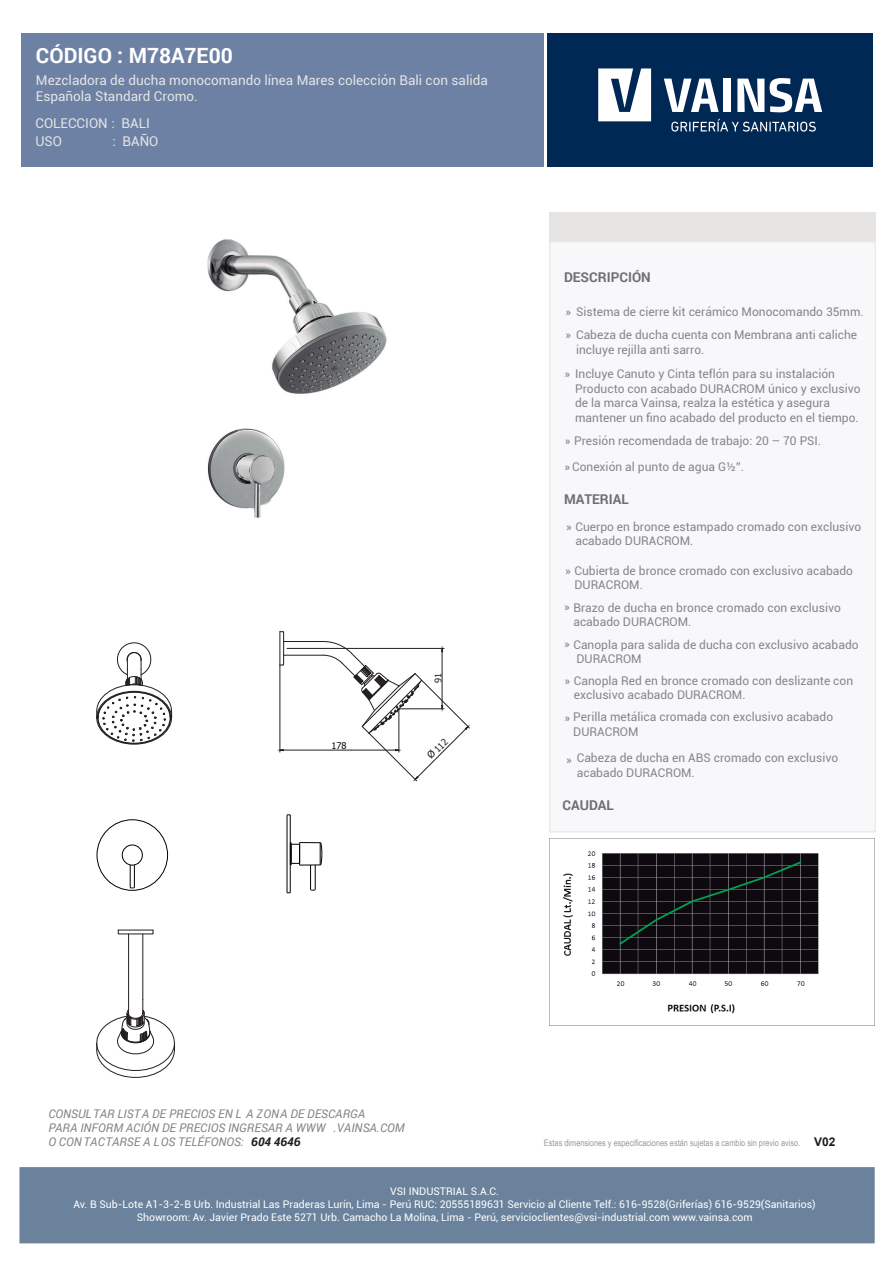
<style>
.page{position:relative;width:893px;height:1263px;background:#fff}
.page>*{position:absolute;margin:0;border:0;box-sizing:border-box;transform-origin:0 0}
.t1{font:700 21px "Roboto";color:#fff}
.t2{font:13.5px/16.2px "Roboto";color:#e5e4e3}
.t3{font:700 13.5px "Roboto";color:#6f6f71}
.t4{font:12px/14.4px "Roboto";color:#848788}
.t5{font:italic 12px/14.4px "Roboto";color:#848788}
.t6{font:10.5px/12.6px "Roboto";color:#fff;text-align:center}
.t7{font:9.15px "Tahoma";color:#0c090d}
.t8{font:9.15px "Tahoma";color:#231f20}
.t9{font:9px "Arial Narrow";color:#959ba2}
.s1{font-weight:700;color:#201c21}
.s2{font-family:"Arial";font-weight:700;font-size:12px;color:#201c21}
</style>
<div class="page">
<div style="left:547px;top:34px;width:326px;height:133px;background:#002855"></div>
<svg style="left:598px;top:68px;width:53px;height:53px"></svg>
<svg style="left:664px;top:79px;width:55px;height:33px"></svg>
<div style="left:723px;top:79px;width:8px;height:33px;background:#fff"></div>
<svg style="left:770px;top:78px;width:52px;height:34px"></svg>
<svg style="left:737px;top:79px;width:27px;height:33px"></svg>
<svg style="left:671px;top:119px;width:145px;height:13px"></svg>
<div style="left:21px;top:34px;width:522px;height:133px;background:#6d81a5"></div>
<div style="left:20px;top:1167px;width:854px;height:76px;background:#6b829c;border:1px solid #6b829c"></div>
<div style="left:549px;top:213px;width:327px;height:29px;background:#e5e4e3"></div>
<div style="left:550px;top:242px;width:325px;height:590px;background:#f8f8fa"></div>
<div style="left:122px;top:845px;width:21px;height:20px;border:1px solid #010202;border-radius:50%"></div>
<svg style="left:130px;top:865px;width:5px;height:23px"></svg>
<hr style="left:287px;top:815px;width:1px;height:77px;background:#010202">
<div style="left:97px;top:819px;width:71px;height:71px;border:1px solid #010202;border-radius:50%"></div>
<svg style="left:287px;top:842px;width:36px;height:51px"></svg>
<hr style="left:290px;top:815px;width:1px;height:78px;background:#010202">
<img style="left:207px;top:239px;width:180px;height:279px">
<svg style="left:96px;top:642px;width:76px;height:100px"></svg>
<hr style="left:279px;top:632px;width:1px;height:33px;background:#231f20">
<hr style="left:283px;top:632px;width:1px;height:32px;background:#231f20">
<hr style="left:284px;top:641px;width:39px;height:1px;background:#231f20">
<hr style="left:284px;top:655px;width:39px;height:1px;background:#231f20">
<hr style="left:279px;top:665px;width:1px;height:87px;background:#231f20">
<hr style="left:283px;top:750px;width:112px;height:1px;background:#231f20">
<hr style="left:287px;top:648px;width:157px;height:1px;background:#231f20">
<hr style="left:118px;top:929px;width:35px;height:1px;background:#231f20">
<hr style="left:119px;top:933px;width:33px;height:1px;background:#231f20">
<svg style="left:117px;top:930px;width:3px;height:5px"></svg>
<svg style="left:151px;top:930px;width:3px;height:5px"></svg>
<svg style="left:96px;top:999px;width:79px;height:79px"></svg>
<hr style="left:142px;top:934px;width:1px;height:65px;background:#231f20">
<hr style="left:128px;top:934px;width:1px;height:65px;background:#231f20">
<img style="left:550px;top:838px;width:325px;height:188px">
<svg style="left:322px;top:641px;width:148px;height:141px"></svg>
<h1 class="t1" style="left:36px;top:41px;width:198px">CÓDIGO : M78A7E00</h1>
<p class="t2" style="left:36px;top:71px;width:453px">Mezcladora de ducha monocomando línea Mares colección Bali con salida<br>Española Standard Cromo.</p>
<p class="t2" style="left:35px;top:133px;width:28px">USO</p>
<p class="t2" style="left:112px;top:133px;width:47px">: BAÑO</p>
<p class="t2" style="left:35px;top:114px;width:116px">COLECCION : BALI</p>
<p class="t7" style="left:331px;top:740px;width:17px">178</p>
<p class="t8" style="left:432px;top:683px;width:12px;rotate:-90deg">91</p>
<p class="t3" style="left:564px;top:268px;width:88px">DESCRIPCIÓN</p>
<p class="t4" style="left:565px;top:299px;width:300px;line-height:23.5px">» Sistema de cierre kit cerámico Monocomando 35mm. » Cabeza de ducha cuenta con Membrana anti caliche</p>
<p class="t4" style="left:564px;top:337px;width:272px;line-height:24.6px;text-indent:12px">incluye rejilla anti sarro.<br>» Incluye Canuto y Cinta teflón para su instalación</p>
<p class="t4" style="left:575px;top:381px;width:287px">Producto con acabado DURACROM único y exclusivo de la marca Vainsa, realza la estética y asegura mantener un fino acabado del producto en el tiempo.</p>
<p class="t4" style="left:564px;top:428px;width:258px;line-height:25.5px">» Presión recomendada de trabajo: 20 – 70 PSI. » Conexión al punto de agua G½”.</p>
<p class="t3" style="left:564px;top:490px;width:66px">MATERIAL</p>
<p class="t4" style="left:575px;top:519px;width:287px;text-indent:-9px">» Cuerpo en bronce estampado cromado con exclusivo acabado DURACROM.</p>
<p class="t4" style="left:574px;top:563px;width:280px;text-indent:-9px">» Cubierta de bronce cromado con exclusivo acabado<br>DURACROM.</p>
<p class="t4" style="left:573px;top:600px;width:269px;text-indent:-9px">» Brazo de ducha en bronce cromado con exclusivo acabado DURACROM.</p>
<p class="t4" style="left:576px;top:637px;width:284px;text-indent:-12px">» Canopla para salida de ducha con exclusivo acabado<br>DURACROM</p>
<p class="t4" style="left:574px;top:673px;width:281px;text-indent:-9px">» Canopla Red en bronce cromado con deslizante con exclusivo acabado DURACROM.</p>
<p class="t4" style="left:573px;top:709px;width:261px;text-indent:-9px">» Perilla metálica cromada con exclusivo acabado<br>DURACROM</p>
<p class="t4" style="left:577px;top:750px;width:263px">Cabeza de ducha en ABS cromado con exclusivo acabado DURACROM.</p>
<p class="t4" style="left:566px;top:752px;width:7px">»</p>
<p class="t3" style="left:562px;top:795px;width:53px">CAUDAL</p>
<p class="t5" style="left:48px;top:1105px;width:358px">CONSULTAR LISTA DE PRECIOS EN L A ZONA DE DESCARGA<br>PARA INFORM ACIÓN DE PRECIOS INGRESAR A WWW .VAINSA.COM<br>O CON TACTARSE A LOS TELÉFONOS: <span class="s1">604 4646</span></p>
<p class="t9" style="left:544px;top:1136px;width:293px">Estas dimensiones y especificaciones están sujetas a cambio sin previo aviso. <span class="s2">V02</span></p>
<p class="t6" style="left:73px;top:1185px;width:744px">VSI INDUSTRIAL S.A.C.<br>Av. B Sub-Lote A1-3-2-B Urb. Industrial Las Praderas Lurín, Lima - Perú RUC: 20555189631 Servicio al Cliente Telf.: 616-9528(Griferías) 616-9529(Sanitarios)<br>Showroom: Av. Javier Prado Este 5271 Urb. Camacho La Molina, Lima - Perú, servicioclientes@vsi-industrial.com www.vainsa.com</p>
</div>
